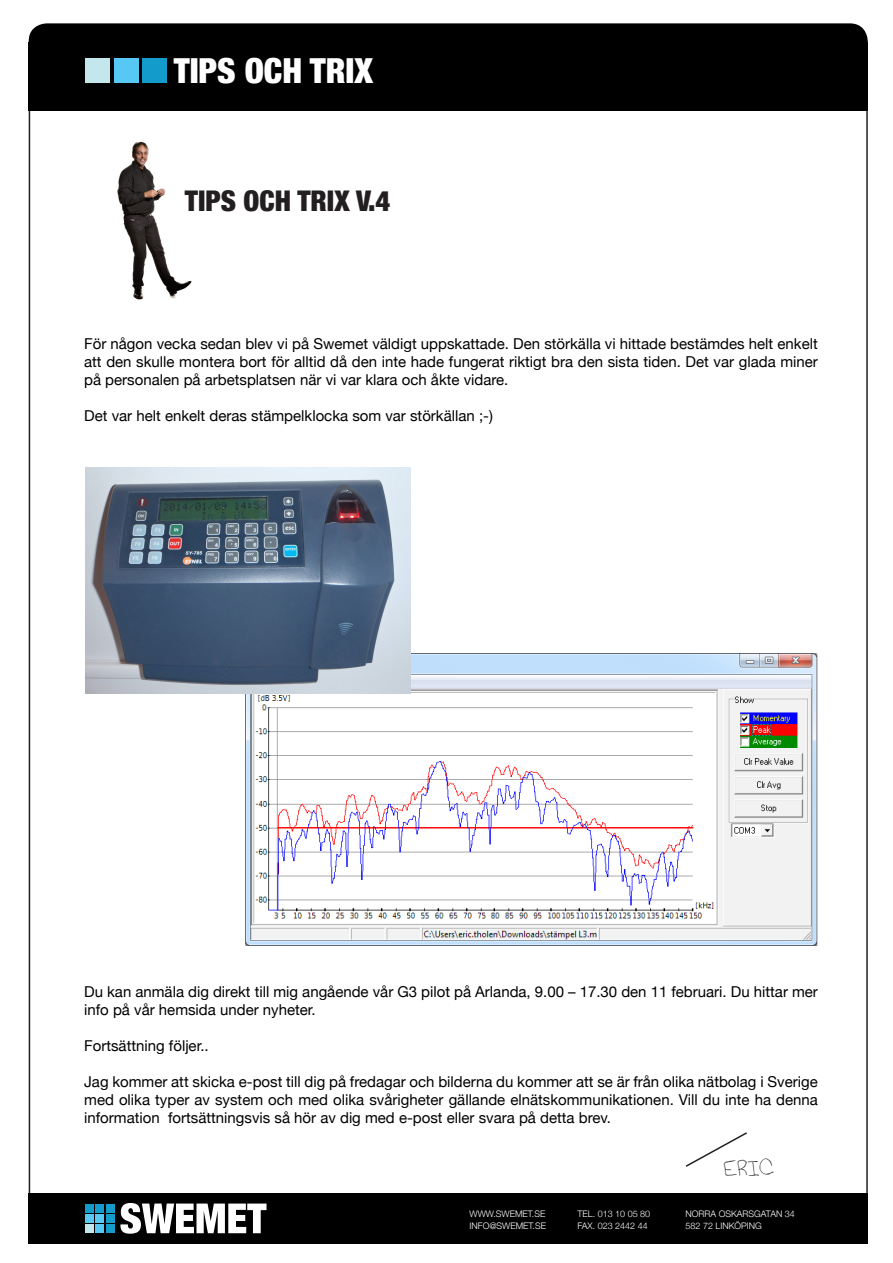
<style>
.page{position:relative;width:893px;height:1263px;background:#fff}
.page>*{position:absolute;margin:0;border:0;box-sizing:border-box;transform-origin:0 0}
.t1{font:900 condensed 34.5px "Helvetica Neue";color:#fff}
.t2{font:900 condensed 28.5px "Helvetica Neue";color:#231f20}
.t3{font:15px/18px "Helvetica Neue";color:#000;text-align:justify}
.t4{font:300 9px "Helvetica Neue";color:#fff}
</style>
<div class="page">
<img style="left:117px;top:141px;width:75px;height:159px">
<div style="left:29px;top:1205px;width:839px;height:39px;background:#000"></div>
<div style="left:29px;top:23px;width:839px;height:62px;background:#000;border-radius:18px"></div>
<div style="left:29px;top:42px;width:839px;height:69px;background:#000"></div>
<div style="left:85px;top:58px;width:25px;height:25px;background:#c3e7ed"></div>
<div style="left:114px;top:58px;width:24px;height:25px;background:#56c8f3"></div>
<div style="left:142px;top:58px;width:25px;height:25px;background:#139bcb"></div>
<div style="left:29px;top:1193px;width:839px;height:29px;background:#000"></div>
<svg style="left:120px;top:1203px;width:146px;height:31px"></svg>
<div style="left:85px;top:1203px;width:9px;height:9px;background:#139bcb"></div>
<div style="left:95px;top:1203px;width:9px;height:9px;background:#139bcb"></div>
<div style="left:106px;top:1203px;width:9px;height:9px;background:#139bcb"></div>
<div style="left:85px;top:1214px;width:9px;height:9px;background:#56c8f3"></div>
<div style="left:95px;top:1214px;width:9px;height:9px;background:#56c8f3"></div>
<div style="left:106px;top:1214px;width:9px;height:9px;background:#139bcb"></div>
<div style="left:85px;top:1224px;width:9px;height:9px;background:#c3e7ed"></div>
<div style="left:95px;top:1224px;width:9px;height:9px;background:#56c8f3"></div>
<div style="left:106px;top:1224px;width:9px;height:9px;background:#139bcb"></div>
<img style="left:246px;top:654px;width:572px;height:291px">
<img style="left:85px;top:468px;width:325px;height:225px">
<svg style="left:685px;top:1132px;width:62px;height:35px"></svg>
<p class="t1" style="left:174px;top:50px;width:201px">TIPS OCH TRIX</p>
<p class="t2" style="left:185px;top:183px;width:207px">TIPS OCH TRIX V.4</p>
<p class="t3" style="left:84px;top:334px;width:735px">För någon vecka sedan blev vi på Swemet väldigt uppskattade. Den störkälla vi hittade bestämdes helt enkelt att den skulle montera bort för alltid då den inte hade fungerat riktigt bra den sista tiden. Det var glada miner på personalen på arbetsplatsen när vi var klara och åkte vidare.</p>
<p class="t3" style="left:84px;top:406px;width:410px">Det var helt enkelt deras stämpelklocka som var störkällan ;-)</p>
<p class="t3" style="left:84px;top:982px;width:735px">Du kan anmäla dig direkt till mig angående vår G3 pilot på Arlanda, 9.00 – 17.30 den 11 februari. Du hittar mer info på vår hemsida under nyheter.</p>
<p class="t3" style="left:84px;top:1036px;width:126px">Fortsättning följer..</p>
<p class="t3" style="left:84px;top:1072px;width:735px">Jag kommer att skicka e-post till dig på fredagar och bilderna du kommer att se är från olika nätbolag i Sverige med olika typer av system och med olika svårigheter gällande elnätskommunikationen. Vill du inte ha denna information fortsättningsvis så hör av dig med e-post eller svara på detta brev.</p>
<p class="t4" style="left:469px;top:1208px;width:77px">WWW.SWEMET.SE</p>
<p class="t4" style="left:577px;top:1208px;width:74px">TEL. 013 10 05 80</p>
<p class="t4" style="left:685px;top:1208px;width:111px">NORRA OSKARSGATAN 34</p>
<p class="t4" style="left:469px;top:1220px;width:78px">INFO@SWEMET.SE</p>
<p class="t4" style="left:577px;top:1220px;width:72px">FAX. 023 2442 44</p>
<p class="t4" style="left:685px;top:1220px;width:78px">582 72 LINKÖPING</p>
</div>
